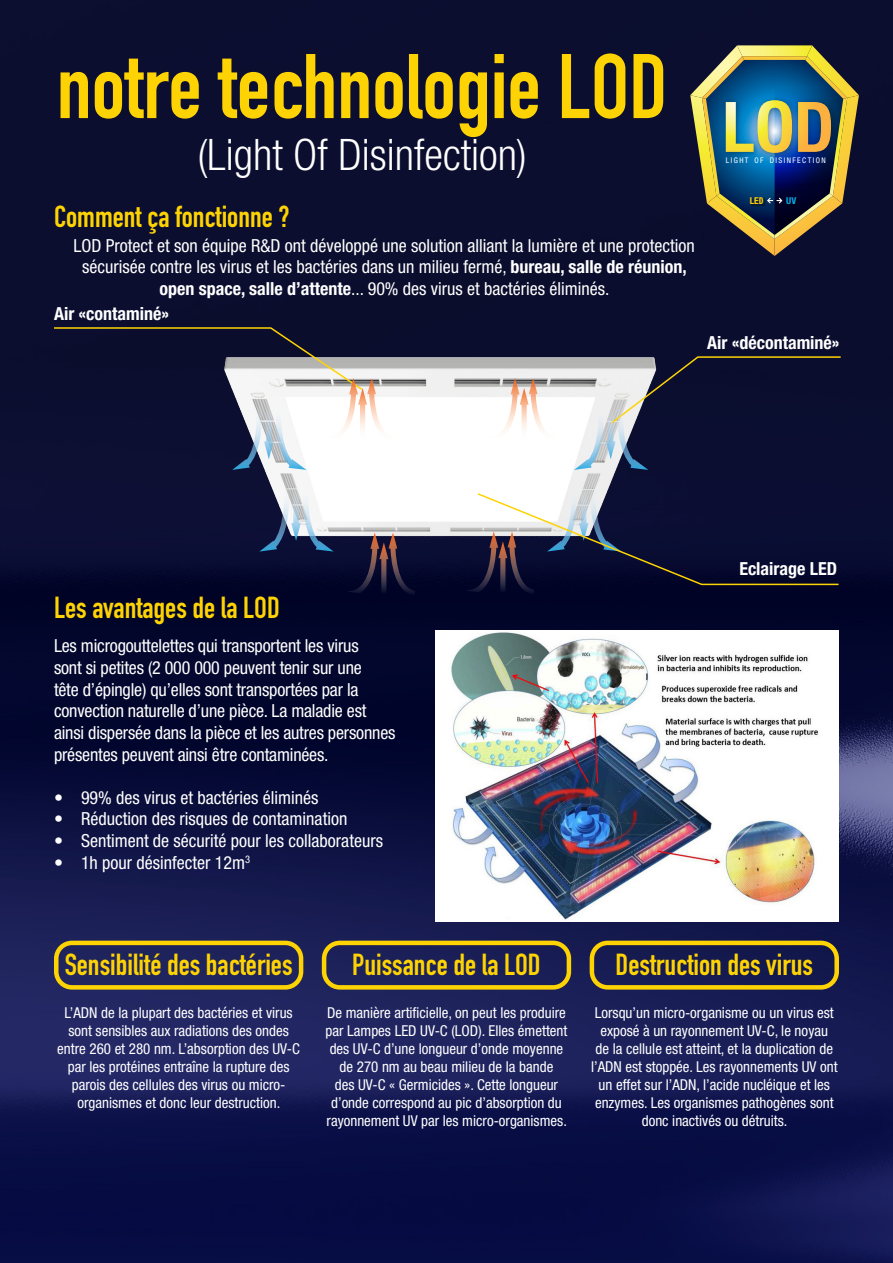
<style>
.page{position:relative;width:893px;height:1263px;background:#fff}
.page>*{position:absolute;margin:0;border:0;box-sizing:border-box;transform-origin:0 0}
.t1{font:700 90px "DIN Condensed";color:#fed304}
.t2{font:300 condensed 43.5px "Helvetica Neue LT Std";color:#fff}
.t3{font:700 30px "DIN Condensed";color:#fed304}
.t4{font:condensed 18px/21.6px "Helvetica Neue LT Std";color:#fff;text-align:center}
.t5{font:700 condensed 18px "Helvetica Neue LT Std";color:#fff}
.t6{font:condensed 15px/18px "Helvetica Neue LT Std";color:#fff;text-align:center}
.t7{font:700 condensed 9.45px "Helvetica Neue LT Std";color:#feca0a}
.t8{font:700 condensed 9.45px "Helvetica Neue LT Std";color:#00aeef}
.t9{font:condensed 7.8px "Helvetica Neue LT Std";letter-spacing:.18em;color:#fff}
.s1{font-weight:700}
</style>
<div class="page">
<img style="left:0;top:0;width:893px;height:1263px">
<img style="left:211px;top:343px;width:459px;height:206px">
<img style="left:690px;top:45px;width:169px;height:211px">
<img style="left:786px;top:196px;width:14px;height:13px">
<div style="left:54px;top:941px;width:249px;height:48px;border:4px solid #fed304;border-radius:16px"></div>
<div style="left:322px;top:941px;width:249px;height:48px;border:4px solid #fed304;border-radius:16px"></div>
<div style="left:590px;top:941px;width:249px;height:48px;border:4px solid #fed304;border-radius:16px"></div>
<img style="left:435px;top:630px;width:404px;height:292px">
<svg style="left:574px;top:356px;width:268px;height:114px;background:#3f4259"></svg>
<svg style="left:259px;top:486px;width:75px;height:65px"></svg>
<svg style="left:52px;top:326px;width:342px;height:144px"></svg>
<svg style="left:348px;top:532px;width:67px;height:64px;background:#2b253f"></svg>
<svg style="left:489px;top:378px;width:66px;height:63px"></svg>
<svg style="left:467px;top:486px;width:373px;height:109px;background:#32344f"></svg>
<h1 class="t1" style="left:57px;top:26px;width:612px">notre technologie LOD</h1>
<h2 class="t2" style="left:198px;top:130px;width:331px">(Light Of Disinfection)</h2>
<h3 class="t3" style="left:54px;top:196px;width:237px">Comment ça fonctionne ?</h3>
<p class="t4" style="left:74px;top:234px;width:623px">LOD Protect et son équipe R&amp;D ont développé une solution alliant la lumière et une protection sécurisée contre les virus et les bactéries dans un milieu fermé, <span class="s1">bureau, salle de réunion, open space, salle d’attente</span>... 90% des virus et bactéries éliminés.</p>
<p class="t5" style="left:54px;top:302px;width:117px">Air «contaminé»</p>
<p class="t9" style="left:726px;top:155px;width:101px">LIGHT OF DISINFECTION</p>
<p class="t7" style="left:750px;top:195px;width:16px">LED</p>
<p class="t8" style="left:786px;top:195px;width:12px">UV</p>
<p class="t5" style="left:707px;top:331px;width:134px">Air «décontaminé»</p>
<h3 class="t3" style="left:54px;top:588px;width:227px">Les avantages de la LOD</h3>
<p class="t4" style="left:54px;top:635px;width:343px;text-align:left">Les microgouttelettes qui transportent les virus<br>sont si petites (2 000 000 peuvent tenir sur une<br>tête d’épingle) qu’elles sont transportées par la convection naturelle d’une pièce. La maladie est ainsi dispersée dans la pièce et les autres personnes présentes peuvent ainsi être contaminées.</p>
<p class="t4" style="left:54px;top:786px;width:266px">• 99% des virus et bactéries éliminés</p>
<p class="t4" style="left:54px;top:808px;width:295px">• Réduction des risques de contamination</p>
<p class="t4" style="left:54px;top:830px;width:330px">• Sentiment de sécurité pour les collaborateurs</p>
<p class="t4" style="left:54px;top:851px;width:198px">• 1h pour désinfecter 12m<sup>3</sup></p>
<p class="t5" style="left:740px;top:557px;width:99px">Eclairage LED</p>
<h3 class="t3" style="left:65px;top:945px;width:229px">Sensibilité des bactéries</h3>
<h3 class="t3" style="left:352px;top:945px;width:190px">Puissance de la LOD</h3>
<h3 class="t3" style="left:616px;top:945px;width:199px">Destruction des virus</h3>
<p class="t6" style="left:326px;top:1004px;width:243px">De manière artificielle, on peut les produire par Lampes LED UV-C (LOD). Elles émettent des UV-C d’une longueur d’onde moyenne de 270 nm au beau milieu de la bande<br>des UV-C « Germicides ». Cette longueur d’onde correspond au pic d’absorption du rayonnement UV par les micro-organismes.</p>
<p class="t6" style="left:591px;top:1004px;width:248px">Lorsqu’un micro-organisme ou un virus est exposé à un rayonnement UV-C, le noyau<br>de la cellule est atteint, et la duplication de l’ADN est stoppée. Les rayonnements UV ont un effet sur l’ADN, l’acide nucléique et les enzymes. Les organismes pathogènes sont donc inactivés ou détruits.</p>
<p class="t6" style="left:57px;top:1004px;width:244px">L’ADN de la plupart des bactéries et virus sont sensibles aux radiations des ondes entre 260 et 280 nm. L’absorption des UV-C par les protéines entraîne la rupture des parois des cellules des virus ou micro&shy;organismes et donc leur destruction.</p>
</div>
